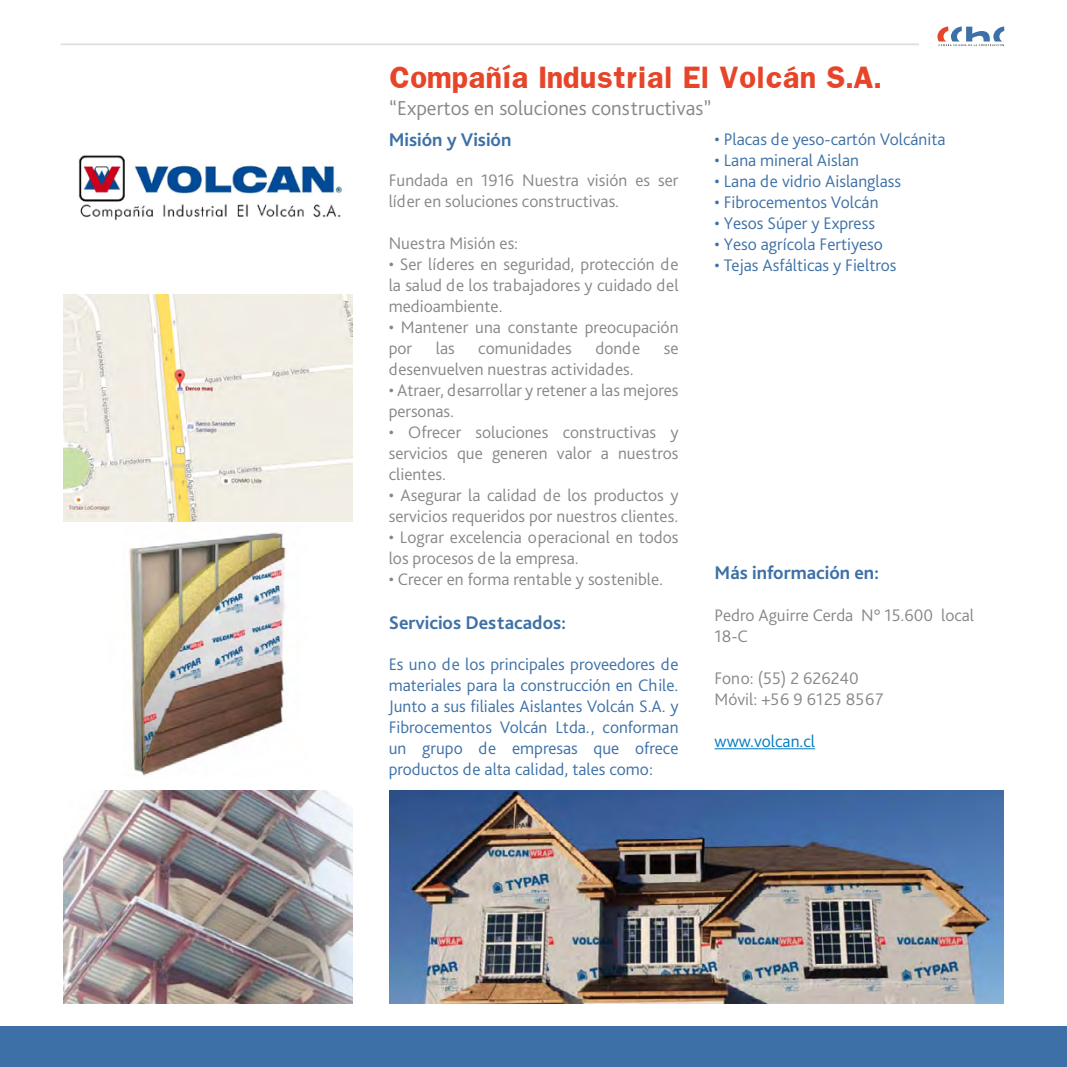
<style>
.page{position:relative;width:1067px;height:1067px;background:#fff}
.page>*{position:absolute;margin:0;border:0;box-sizing:border-box;transform-origin:0 0}
.t1{font:700 26.25px "Franklin";color:#e64529}
.t2{font:300 21px "Bliss Pro";color:#878787}
.t3{font:700 19.25px "Bliss Pro";color:#3d70a6}
.t4{font:300 17.5px/21px "Bliss Pro";color:#878787}
.t5{font:300 17.5px/21px "Bliss Pro";color:#3d70a6;text-align:justify}
.t6{font:300 17.5px "Bliss Pro";color:#007ac0}
</style>
<div class="page">
<svg style="left:937px;top:26px;width:67px;height:20px"></svg>
<hr style="left:61px;top:43px;width:858px;height:2px;background:#dedede">
<div style="left:0;top:1026px;width:1067px;height:41px;background:#3d70a6"></div>
<img style="left:78px;top:155px;width:265px;height:66px">
<img style="left:63px;top:790px;width:289px;height:214px">
<img style="left:63px;top:294px;width:290px;height:227px">
<hr style="left:714px;top:748px;width:101px;height:1px;background:#007ac0">
<img style="left:129px;top:532px;width:157px;height:244px">
<img style="left:389px;top:790px;width:615px;height:214px">
<h1 class="t1" style="left:389px;top:60px;width:493px">Compañía Industrial El Volcán S.A.</h1>
<p class="t2" style="left:389px;top:95px;width:324px">“Expertos en soluciones constructivas”</p>
<p class="t3" style="left:389px;top:127px;width:124px">Misión y Visión</p>
<p class="t4" style="left:389px;top:169px;width:291px">Fundada en 1916 Nuestra visión es ser líder en soluciones constructivas.</p>
<p class="t4" style="left:389px;top:232px;width:131px">Nuestra Misión es:</p>
<p class="t4" style="left:389px;top:253px;width:291px;text-align:justify">• Ser líderes en seguridad, protección de la salud de los trabajadores y cuidado del medioambiente.</p>
<p class="t4" style="left:389px;top:316px;width:291px">• Mantener una constante preocupación por</p>
<p class="t5" style="left:714px;top:128px;width:232px">• Placas de yeso-cartón Volcánita</p>
<p class="t5" style="left:714px;top:149px;width:146px">• Lana mineral Aislan</p>
<p class="t5" style="left:714px;top:170px;width:188px">• Lana de vidrio Aislanglass</p>
<p class="t5" style="left:714px;top:191px;width:165px">• Fibrocementos Volcán</p>
<p class="t5" style="left:714px;top:212px;width:162px">• Yesos Súper y Express</p>
<p class="t5" style="left:714px;top:233px;width:170px">• Yeso agrícola Fertiyeso</p>
<p class="t5" style="left:714px;top:254px;width:183px">• Tejas Asfálticas y Fieltros</p>
<p class="t4" style="left:436px;top:337px;width:20px">las</p>
<p class="t4" style="left:478px;top:337px;width:95px">comunidades</p>
<p class="t4" style="left:595px;top:337px;width:46px">donde</p>
<p class="t4" style="left:663px;top:337px;width:16px">se</p>
<p class="t4" style="left:389px;top:358px;width:246px">desenvuelven nuestras actividades.</p>
<p class="t4" style="left:389px;top:379px;width:291px">• Atraer, desarrollar y retener a las mejores personas.</p>
<p class="t4" style="left:389px;top:421px;width:291px;text-align:justify">• Ofrecer soluciones constructivas y servicios que generen valor a nuestros clientes.</p>
<p class="t4" style="left:389px;top:484px;width:291px">• Asegurar la calidad de los productos y servicios requeridos por nuestros clientes.</p>
<p class="t4" style="left:389px;top:526px;width:291px">• Lograr excelencia operacional en todos los procesos de la empresa.</p>
<p class="t4" style="left:389px;top:568px;width:276px">• Crecer en forma rentable y sostenible.</p>
<p class="t3" style="left:389px;top:610px;width:179px">Servicios Destacados:</p>
<p class="t5" style="left:389px;top:653px;width:291px">Es uno de los principales proveedores de materiales para la construcción en Chile.<br>Junto a sus filiales Aislantes Volcán S.A. y Fibrocementos Volcán Ltda., conforman un grupo de empresas que ofrece productos de alta calidad, tales como:</p>
<p class="t3" style="left:714px;top:561px;width:166px">Más información en:</p>
<p class="t4" style="left:714px;top:604px;width:261px">Pedro Aguirre Cerda N° 15.600 local<br>18-C</p>
<p class="t4" style="left:714px;top:667px;width:170px">Fono: (55) 2 626240<br>Móvil: +56 9 6125 8567</p>
<p class="t6" style="left:714px;top:730px;width:102px">www.volcan.cl</p>
</div>
